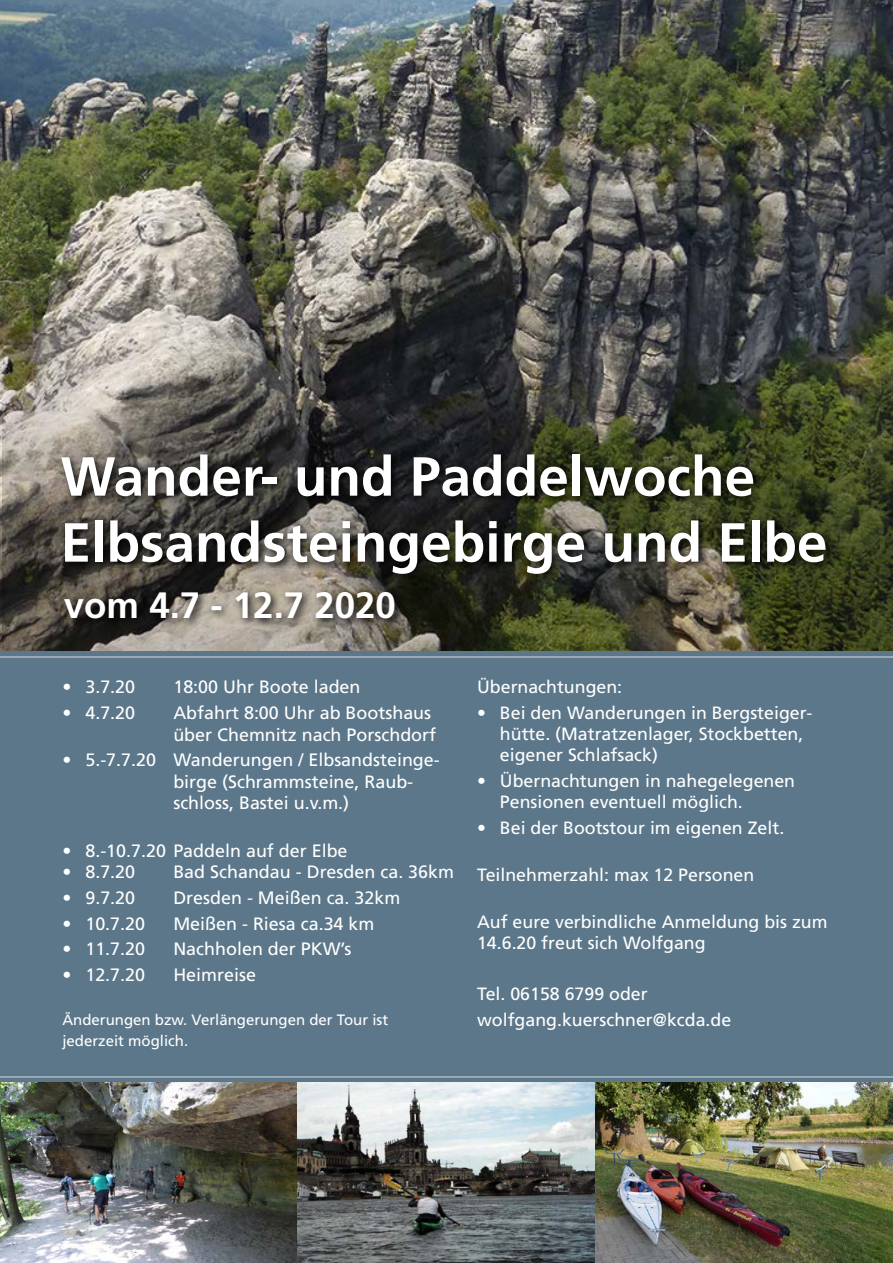
<style>
.page{position:relative;width:893px;height:1263px;background:#fff}
.page>*{position:absolute;margin:0;border:0;box-sizing:border-box;transform-origin:0 0}
.t1{font:700 55.05px/66px "Frutiger";color:#fff}
.t2{font:700 36.6px "Frutiger";color:#fff}
.t3{font:17.85px/21.5px "Frutiger";color:#fff}
.t4{font:17.7px/21.3px "Frutiger";color:#fff}
.t5{font:15px/21.5px "Frutiger";color:#fff}
</style>
<div class="page">
<img style="left:0;top:0;width:893px;height:651px">
<img style="left:2px;top:391px;width:891px;height:260px">
<div style="left:0;top:651px;width:893px;height:612px;background:#5c778a"></div>
<svg style="left:60px;top:586px;width:346px;height:44px;background:#625c54"></svg>
<img style="left:0;top:1082px;width:893px;height:181px">
<hr style="left:0;top:656px;width:893px;height:2px;background:#fff">
<hr style="left:0;top:1076px;width:893px;height:2px;background:#fff">
<svg style="left:56px;top:449px;width:781px;height:136px;background:#333328"></svg>
<h1 class="t1" style="left:61px;top:443px;width:768px">Wander- und Paddelwoche<br>Elbsandsteingebirge und Elbe</h1>
<h2 class="t2" style="left:64px;top:584px;width:334px">vom 4.7 - 12.7 2020</h2>
<p class="t3" style="left:62px;top:676px;width:74px">• 3.7.20</p>
<p class="t3" style="left:173px;top:676px;width:189px">18:00 Uhr Boote laden</p>
<p class="t3" style="left:62px;top:702px;width:74px">• 4.7.20</p>
<p class="t3" style="left:173px;top:702px;width:264px">Abfahrt 8:00 Uhr ab Bootshaus über Chemnitz nach Porschdorf</p>
<p class="t3" style="left:173px;top:749px;width:268px;text-indent:-111px">• 5.-7.7.20 Wanderungen / Elbsandsteinge&shy;birge (Schrammsteine, Raub&shy;schloss, Bastei u.v.m.)</p>
<p class="t3" style="left:62px;top:839px;width:287px">• 8.-10.7.20 Paddeln auf der Elbe</p>
<p class="t3" style="left:62px;top:861px;width:74px">• 8.7.20</p>
<p class="t3" style="left:173px;top:861px;width:282px">Bad Schandau - Dresden ca. 36km</p>
<p class="t3" style="left:62px;top:887px;width:74px">• 9.7.20</p>
<p class="t3" style="left:173px;top:887px;width:228px">Dresden - Meißen ca. 32km</p>
<p class="t3" style="left:62px;top:912px;width:84px">• 10.7.20</p>
<p class="t3" style="left:173px;top:912px;width:203px">Meißen - Riesa ca.34 km</p>
<p class="t3" style="left:62px;top:938px;width:84px">• 11.7.20</p>
<p class="t3" style="left:173px;top:938px;width:180px">Nachholen der PKW’s</p>
<p class="t3" style="left:62px;top:964px;width:84px">• 12.7.20</p>
<p class="t3" style="left:173px;top:964px;width:84px">Heimreise</p>
<p class="t5" style="left:62px;top:1009px;width:327px">Änderungen bzw. Verlängerungen der Tour ist jederzeit möglich.</p>
<p class="t4" style="left:477px;top:676px;width:147px">Übernachtungen:</p>
<p class="t4" style="left:500px;top:702px;width:314px;text-indent:-23px">• Bei den Wanderungen in Bergsteiger&shy;hütte. (Matratzenlager, Stockbetten, eigener Schlafsack)</p>
<p class="t4" style="left:500px;top:770px;width:297px;text-indent:-23px">• Übernachtungen in nahegelegenen<br>Pensionen eventuell möglich.</p>
<p class="t4" style="left:477px;top:817px;width:309px">• Bei der Bootstour im eigenen Zelt.</p>
<p class="t4" style="left:477px;top:864px;width:279px">Teilnehmerzahl: max 12 Personen</p>
<p class="t4" style="left:477px;top:911px;width:352px">Auf eure verbindliche Anmeldung bis zum<br>14.6.20 freut sich Wolfgang</p>
<p class="t4" style="left:477px;top:981px;width:256px;line-height:25.8px">Tel. 06158 6799 oder wolfgang.kuerschner@kcda.de</p>
</div>
